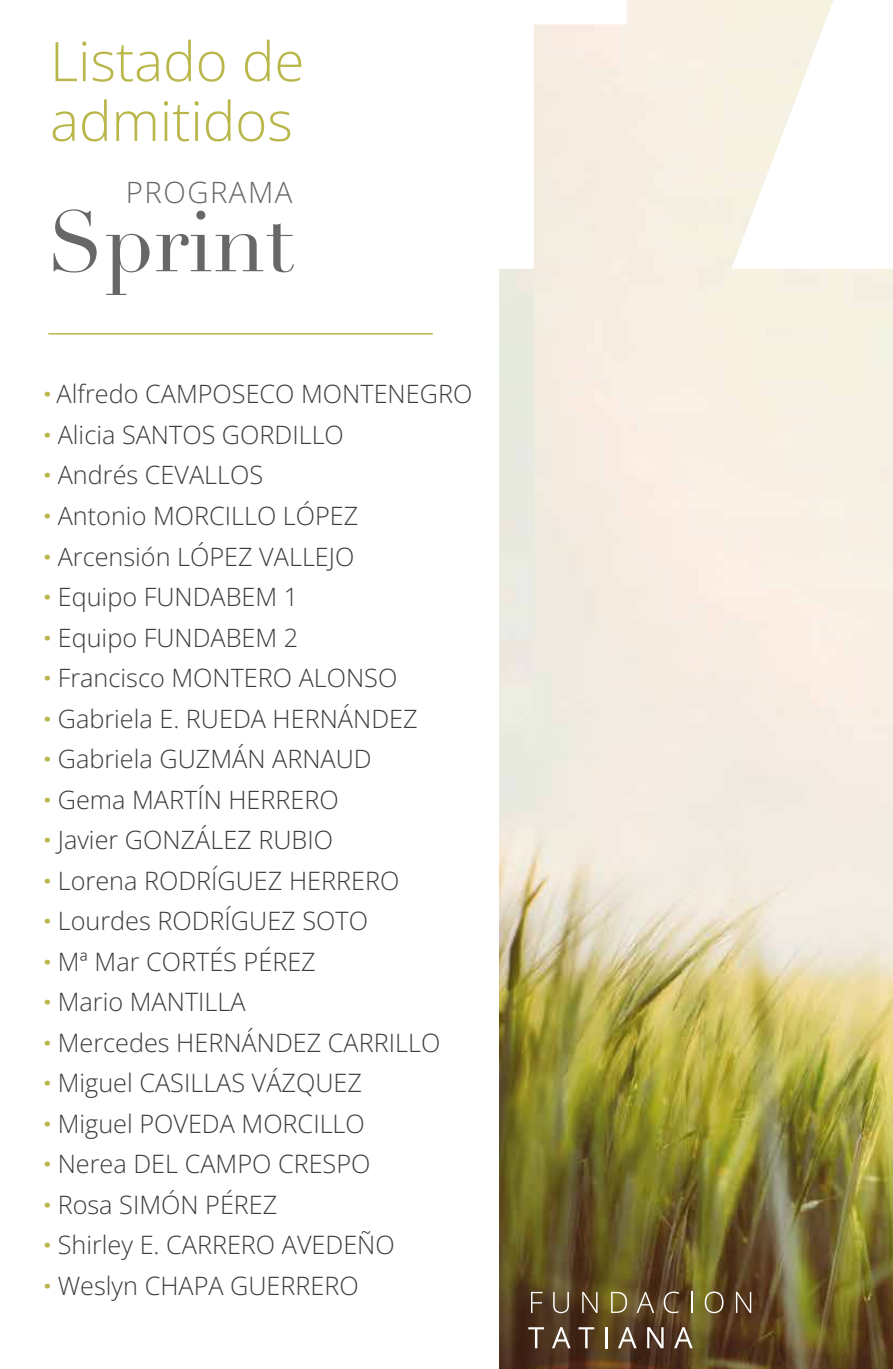
<style>
.page{position:relative;width:893px;height:1369px;background:#fff}
.page>*{position:absolute;margin:0;border:0;box-sizing:border-box;transform-origin:0 0}
.t1{font:84.75px "Didot";color:#676767}
.t2{font:54.6px/59.7px "Open Sans";color:#b9b64a}
.t3{font:29.4px "Open Sans";letter-spacing:.05em;color:#676767}
.t4{font:25.35px/40.5px "Open Sans";color:#3c3c3b}
.t5{font:25.2px/40.5px "Open Sans";color:#3c3c3b}
.s1{font-size:25.5px;color:#b9b64a}
</style>
<div class="page">
<img style="left:500px;top:0;width:393px;height:1368px">
<svg style="left:500px;top:0;width:126px;height:269px"></svg>
<svg style="left:731px;top:0;width:162px;height:269px"></svg>
<svg style="left:531px;top:1291px;width:11px;height:21px"></svg>
<svg style="left:553px;top:1291px;width:16px;height:22px"></svg>
<svg style="left:582px;top:1291px;width:15px;height:21px"></svg>
<svg style="left:611px;top:1291px;width:16px;height:21px"></svg>
<svg style="left:637px;top:1291px;width:17px;height:21px"></svg>
<svg style="left:664px;top:1291px;width:15px;height:22px"></svg>
<svg style="left:691px;top:1291px;width:1px;height:21px"></svg>
<svg style="left:705px;top:1291px;width:18px;height:22px"></svg>
<svg style="left:736px;top:1291px;width:15px;height:21px"></svg>
<svg style="left:528px;top:1327px;width:16px;height:21px"></svg>
<svg style="left:552px;top:1326px;width:19px;height:22px"></svg>
<svg style="left:578px;top:1327px;width:16px;height:21px"></svg>
<hr style="left:605px;top:1327px;width:2px;height:21px;background:#fff">
<svg style="left:618px;top:1326px;width:19px;height:22px"></svg>
<svg style="left:647px;top:1327px;width:17px;height:21px"></svg>
<svg style="left:674px;top:1326px;width:19px;height:22px"></svg>
<hr style="left:48px;top:333px;width:385px;height:1px;background:#b9b64a">
<h2 class="t2" style="left:50px;top:30px;width:256px">Listado de admitidos</h2>
<p class="t3" style="left:126px;top:172px;width:168px">PROGRAMA</p>
<h1 class="t1" style="left:47px;top:191px;width:248px">Sprint</h1>
<p class="t5" style="left:44px;top:373px;width:430px"><span class="s1">·</span> Alfredo CAMPOSECO MONTENEGRO <span class="s1">·</span> Alicia SANTOS GORDILLO<br><span class="s1">·</span> Andrés CEVALLOS<br><span class="s1">·</span> Antonio MORCILLO LÓPEZ<br><span class="s1">·</span> Arcensión LÓPEZ VALLEJO<br><span class="s1">·</span> Equipo FUNDABEM 1<br><span class="s1">·</span> Equipo FUNDABEM 2<br><span class="s1">·</span> Francisco MONTERO ALONSO<br><span class="s1">·</span> Gabriela E. RUEDA HERNÁNDEZ<br><span class="s1">·</span> Gabriela GUZMÁN ARNAUD<br><span class="s1">·</span> Gema MARTÍN HERRERO<br><span class="s1">·</span> Javier GONZÁLEZ RUBIO</p>
<p class="t4" style="left:44px;top:859px;width:398px"><span class="s1">·</span> Lorena RODRÍGUEZ HERRERO<br><span class="s1">·</span> Lourdes RODRÍGUEZ SOTO<br><span class="s1">·</span> Mª Mar CORTÉS PÉREZ<br><span class="s1">·</span> Mario MANTILLA<br><span class="s1">·</span> Mercedes HERNÁNDEZ CARRILLO <span class="s1">·</span> Miguel CASILLAS VÁZQUEZ<br><span class="s1">·</span> Miguel POVEDA MORCILLO<br><span class="s1">·</span> Nerea DEL CAMPO CRESPO<br><span class="s1">·</span> Rosa SIMÓN PÉREZ<br><span class="s1">·</span> Shirley E. CARRERO AVEDEÑO<br><span class="s1">·</span> Weslyn CHAPA GUERRERO</p>
</div>
